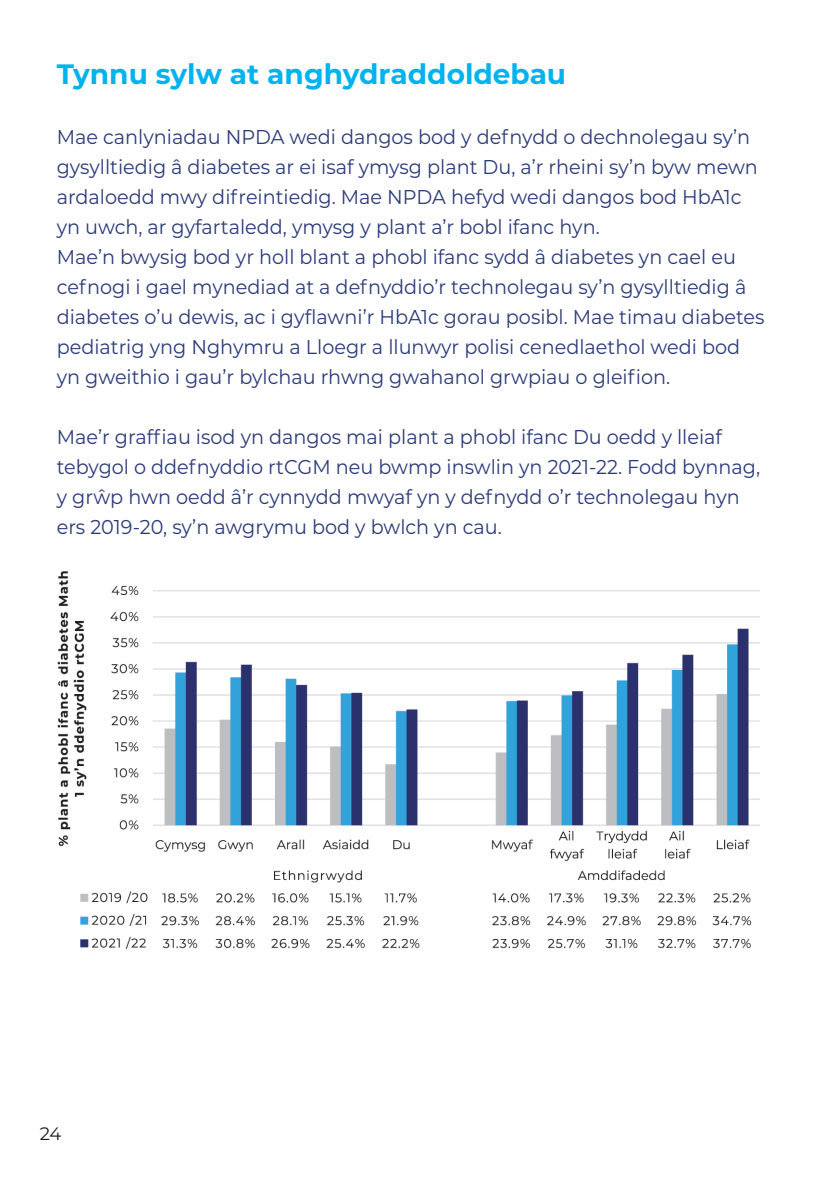
<style>
.page{position:relative;width:840px;height:1191px;background:#fff}
.page>*{position:absolute;margin:0;border:0;box-sizing:border-box;transform-origin:0 0}
.t1{font:700 28px "Montserrat";color:#00b3ef}
.t2{font:20px/30px "Montserrat";color:#2b3a78;scale:.96 1}
.t3{font:18px "Montserrat";color:#231f20}
</style>
<div class="page">
<img style="left:57px;top:571px;width:703px;height:378px">
<p class="t1" style="left:57px;top:54px;width:510px">Tynnu sylw at anghydraddoldebau</p>
<p class="t2" style="left:57px;top:121px;width:731px">Mae canlyniadau NPDA wedi dangos bod y defnydd o dechnolegau sy’n gysylltiedig â diabetes ar ei isaf ymysg plant Du, a’r rheini sy’n byw mewn ardaloedd mwy difreintiedig. Mae NPDA hefyd wedi dangos bod HbA1c yn uwch, ar gyfartaledd, ymysg y plant a’r bobl ifanc hyn.</p>
<p class="t2" style="left:57px;top:241px;width:738px">Mae’n bwysig bod yr holl blant a phobl ifanc sydd â diabetes yn cael eu cefnogi i gael mynediad at a defnyddio’r technolegau sy’n gysylltiedig â diabetes o’u dewis, ac i gyflawni’r HbA1c gorau posibl. Mae timau diabetes pediatrig yng Nghymru a Lloegr a llunwyr polisi cenedlaethol wedi bod yn gweithio i gau’r bylchau rhwng gwahanol grwpiau o gleifion.</p>
<p class="t2" style="left:57px;top:421px;width:733px">Mae’r graffiau isod yn dangos mai plant a phobl ifanc Du oedd y lleiaf tebygol o ddefnyddio rtCGM neu bwmp inswlin yn 2021-22. Fodd bynnag, y grŵp hwn oedd â’r cynnydd mwyaf yn y defnydd o’r technolegau hyn ers 2019-20, sy’n awgrymu bod y bwlch yn cau.</p>
<p class="t3" style="left:40px;top:1121px;width:23px">24</p>
</div>
